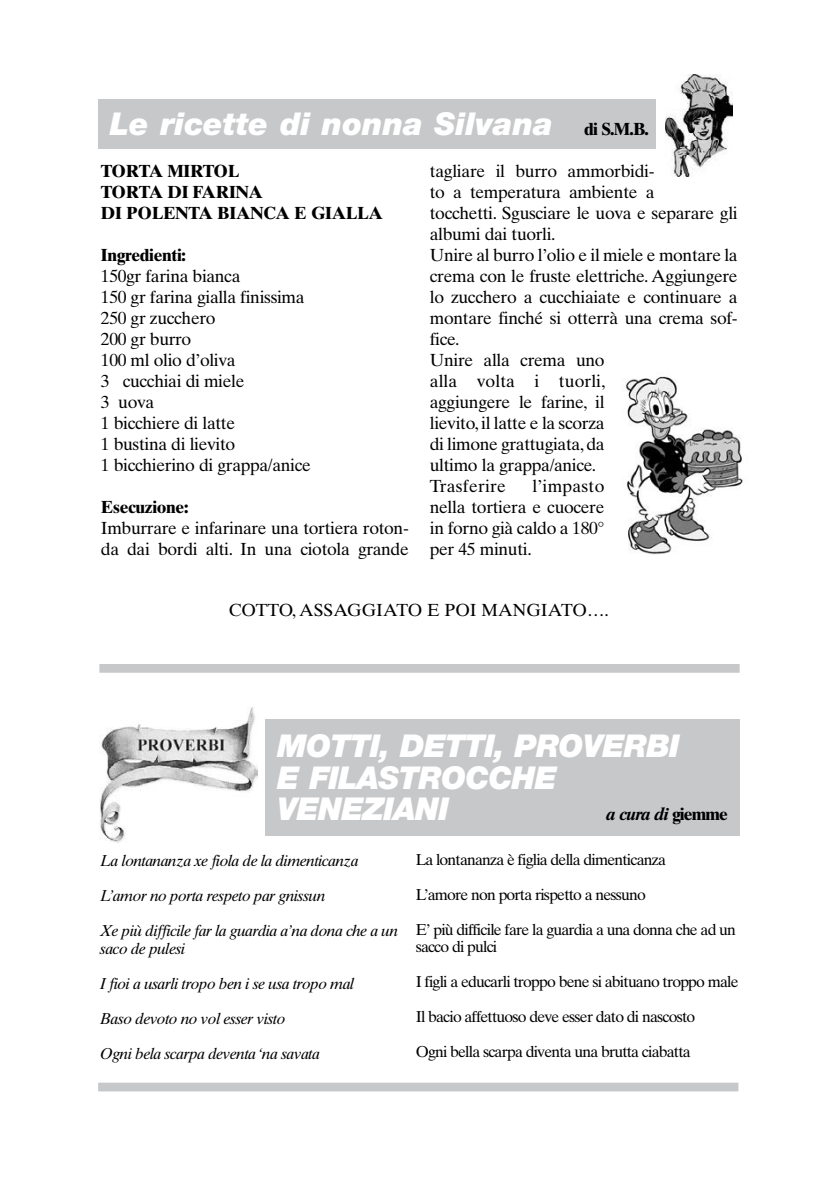
<style>
.page{position:relative;width:814px;height:1191px;background:#fff}
.page>*{position:absolute;margin:0;border:0;box-sizing:border-box;transform-origin:0 0}
.t1{font:italic 900 31.5px/31.5px "Helvetica Neue LT Std";letter-spacing:-.025em;color:#fff}
.t2{font:italic 900 31.5px "Helvetica Neue LT Std";color:#fff}
.t3{font:17.5px/21px "Times Ten";letter-spacing:-.02em;color:#000}
.t4{font:700 17.5px/21px "Times Ten";letter-spacing:-.02em;color:#000}
.t5{font:17.5px "Times Ten";color:#000}
.t6{font:italic 700 17.5px "Times Ten";letter-spacing:-.05em;color:#000}
.t7{font:15.75px/17.5px "Times Ten";letter-spacing:-.05em;color:#000}
.t8{font:italic 15.75px/17.5px "Times Ten";letter-spacing:-.04em;color:#000}
.s1{font-family:"Times Ten";font-weight:700;font-style:normal;font-size:17.5px;color:#000}
.s2{font-style:normal}
</style>
<div class="page">
<div style="left:98px;top:99px;width:640px;height:49px;background:#c7c8ca"></div>
<div style="left:656px;top:71px;width:84px;height:105px;background:#fff"></div>
<img style="left:665px;top:75px;width:67px;height:101px">
<div style="left:99px;top:664px;width:640px;height:8px;background:#c7c8ca"></div>
<img style="left:625px;top:376px;width:118px;height:178px">
<div style="left:265px;top:719px;width:474px;height:117px;background:#c7c8ca"></div>
<img style="left:99px;top:707px;width:158px;height:135px">
<div style="left:98px;top:1082px;width:640px;height:9px;background:#c7c8ca"></div>
<h1 class="t2" style="left:110px;top:104px;width:540px">Le ricette di nonna Silvana <span class="s1">di S.M.B.</span></h1>
<p class="t4" style="left:101px;top:161px;width:284px">TORTA MIRTOL<br>TORTA DI FARINA<br>DI POLENTA BIANCA E GIALLA</p>
<p class="t4" style="left:101px;top:245px;width:86px">Ingredienti:</p>
<p class="t3" style="left:101px;top:266px;width:211px">150gr farina bianca<br>150 gr farina gialla finissima<br>250 gr zucchero<br>200 gr burro<br>100 ml olio d’oliva<br>3 cucchiai di miele<br>3 uova<br>1 bicchiere di latte<br>1 bustina di lievito<br>1 bicchierino di grappa/anice</p>
<p class="t4" style="left:101px;top:497px;width:89px">Esecuzione:</p>
<p class="t3" style="left:101px;top:518px;width:309px">Imburrare e infarinare una tortiera roton&shy;da dai bordi alti. In una ciotola grande</p>
<p class="t3" style="left:430px;top:161px;width:309px">tagliare il burro ammorbidi-<br>to a temperatura ambiente a<br>tocchetti. Sgusciare le uova e separare gli albumi dai tuorli.<br>Unire al burro l’olio e il miele e montare la crema con le fruste elettriche. Aggiungere lo zucchero a cucchiaiate e continuare a montare finché si otterrà una crema sof&shy;fice.<br>Unire alla crema uno<br>alla volta i tuorli,<br>aggiungere le farine, il<br>lievito, il latte e la scorza<br>di limone grattugiata, da<br>ultimo la grappa/anice.<br>Trasferire</p>
<p class="t3" style="left:430px;top:476px;width:176px;text-align:justify;text-indent:103px">l’impasto nella tortiera e cuocere in forno già caldo a 180° per 45 minuti.</p>
<p class="t5" style="left:229px;top:599px;width:381px">COTTO, ASSAGGIATO E POI MANGIATO….</p>
<h1 class="t1" style="left:277px;top:729px;width:404px">MOTTI, DETTI, PROVERBI<br>E FILASTROCCHE<br>VENEZIANI</h1>
<p class="t6" style="left:606px;top:803px;width:123px">a cura di <span class="s2">giemme</span></p>
<p class="t8" style="left:100px;top:852px;width:260px">La lontananza xe fiola de la dimenticanza</p>
<p class="t8" style="left:100px;top:887px;width:227px">L’amor no porta respeto par gnissun</p>
<p class="t8" style="left:100px;top:922px;width:300px">Xe più difficile far la guardia a’na dona che a un saco de pulesi</p>
<p class="t8" style="left:100px;top:974px;width:256px">I fioi a usarli tropo ben i se usa tropo mal</p>
<p class="t8" style="left:100px;top:1009px;width:187px">Baso devoto no vol esser visto</p>
<p class="t8" style="left:100px;top:1044px;width:221px">Ogni bela scarpa deventa ‘na savata</p>
<p class="t7" style="left:415px;top:850px;width:252px">La lontananza è figlia della dimenticanza</p>
<p class="t7" style="left:415px;top:885px;width:232px">L’amore non porta rispetto a nessuno</p>
<p class="t7" style="left:415px;top:920px;width:322px">E’ più difficile fare la guardia a una donna che ad un sacco di pulci</p>
<p class="t7" style="left:415px;top:973px;width:324px">I figli a educarli troppo bene si abituano troppo male</p>
<p class="t7" style="left:415px;top:1008px;width:281px">Il bacio affettuoso deve esser dato di nascosto</p>
<p class="t7" style="left:415px;top:1043px;width:276px">Ogni bella scarpa diventa una brutta ciabatta</p>
</div>
